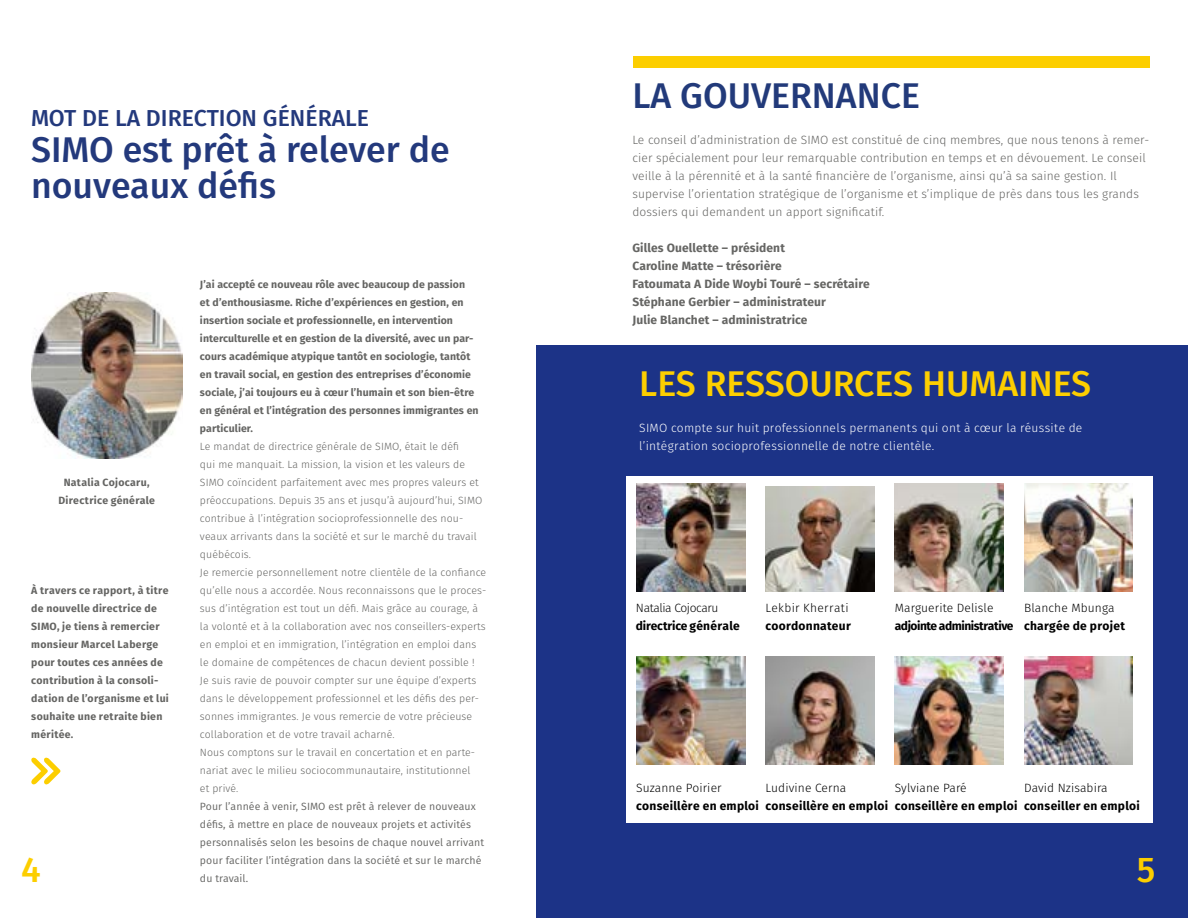
<style>
.page{position:relative;width:1188px;height:918px;background:#fff}
.page>*{position:absolute;margin:0;border:0;box-sizing:border-box;transform-origin:0 0}
.t1{font:500 35.7px/36px "Fira Sans";color:#23397c}
.t2{font:500 35.7px "Fira Sans";color:#fdcf00}
.t3{font:500 35.7px "Fira Sans";color:#223a7a}
.t4{font:500 35.7px "Fira Sans";color:#fcce00}
.t5{font:500 23.1px "Fira Sans";color:#23397c}
.t6{font:300 12px/18px "Fira Sans";letter-spacing:.01em;color:#656563}
.t7{font:700 12px/18px "Fira Sans";letter-spacing:.01em;color:#656563}
.t8{font:300 12px/18px "Fira Sans";letter-spacing:.02em;color:#fff}
.t9{font:700 12px "Fira Sans";letter-spacing:.02em;color:#000}
.t10{font:300 12px "Fira Sans";letter-spacing:.01em;color:#000}
.t11{font:700 12px "Fira Sans";letter-spacing:-.04em;color:#000}
.t12{font:700 12px "Fira Sans";color:#000}
.t13{font:300 12px "Fira Sans";letter-spacing:-.03em;color:#000}
.t14{font:300 10.5px/18px "Fira Sans";letter-spacing:.01em;color:#656563}
.t15{font:700 10.5px/18px "Fira Sans";letter-spacing:.01em;color:#656563}
.t16{font:700 10.5px/18px "Fira Sans";letter-spacing:.03em;color:#656563;text-align:center}
.t17{font:10.5px/18px "Fira Sans";letter-spacing:.01em;color:#656563}
</style>
<div class="page">
<div style="left:537px;top:346px;width:651px;height:572px;background:#1c3387"></div>
<img style="left:32px;top:292px;width:150px;height:167px">
<svg style="left:31px;top:757px;width:29px;height:28px"></svg>
<div style="left:633px;top:56px;width:517px;height:12px;background:#fcce00"></div>
<div style="left:626px;top:476px;width:129px;height:174px;background:#fff"></div>
<div style="left:755px;top:476px;width:130px;height:174px;background:#fff"></div>
<div style="left:885px;top:476px;width:129px;height:174px;background:#fff"></div>
<div style="left:1014px;top:476px;width:138px;height:174px;background:#fff"></div>
<img style="left:636px;top:484px;width:109px;height:107px">
<div style="left:766px;top:484px;width:108px;height:107px;background:linear-gradient(to right,#c2c4bc,#d0cdc5)"></div>
<img style="left:766px;top:487px;width:108px;height:104px">
<img style="left:895px;top:484px;width:109px;height:107px">
<img style="left:1024px;top:484px;width:109px;height:107px">
<div style="left:626px;top:649px;width:129px;height:174px;background:#fff"></div>
<div style="left:755px;top:649px;width:130px;height:174px;background:#fff"></div>
<div style="left:885px;top:649px;width:129px;height:174px;background:#fff"></div>
<div style="left:1014px;top:649px;width:138px;height:174px;background:#fff"></div>
<img style="left:636px;top:657px;width:109px;height:107px">
<img style="left:766px;top:657px;width:108px;height:107px">
<img style="left:895px;top:657px;width:109px;height:107px">
<img style="left:1024px;top:657px;width:109px;height:107px">
<h1 class="t3" style="left:632px;top:67px;width:289px">LA GOUVERNANCE</h1>
<h2 class="t5" style="left:31px;top:99px;width:340px">MOT DE LA DIRECTION GÉNÉRALE</h2>
<h1 class="t1" style="left:31px;top:130px;width:420px">SIMO est prêt à relever de nouveaux défis</h1>
<p class="t6" style="left:632px;top:131px;width:518px">Le conseil d’administration de SIMO est constitué de cinq membres, que nous tenons à remer&shy;cier spécialement pour leur remarquable contribution en temps et en dévouement. Le conseil veille à la pérennité et à la santé financière de l’organisme, ainsi qu’à sa saine gestion. Il supervise l’orientation stratégique de l’organisme et s’implique de près dans tous les grands dossiers qui demandent un apport significatif.</p>
<p class="t7" style="left:632px;top:238px;width:239px">Gilles Ouellette – président<br>Caroline Matte – trésorière<br>Fatoumata A Dide Woybi Touré – secrétaire Stéphane Gerbier – administrateur<br>Julie Blanchet – administratrice</p>
<p class="t15" style="left:200px;top:275px;width:280px">J’ai accepté ce nouveau rôle avec beaucoup de passion<br>et d’enthousiasme. Riche d’expériences en gestion, en insertion sociale et professionnelle, en intervention interculturelle et en gestion de la diversité, avec un par&shy;cours académique atypique tantôt en sociologie, tantôt en travail social, en gestion des entreprises d’économie sociale, j’ai toujours eu à cœur l’humain et son bien-être en général et l’intégration des personnes immigrantes en particulier.</p>
<p class="t14" style="left:200px;top:437px;width:288px">Le mandat de directrice générale de SIMO, était le défi<br>qui me manquait. La mission, la vision et les valeurs de SIMO coïncident parfaitement avec mes propres valeurs et préoccupations. Depuis 35 ans et jusqu’à aujourd’hui, SIMO contribue à l’intégration socioprofessionnelle des nou&shy;veaux arrivants dans la société et sur le marché du travail québécois.<br>Je remercie personnellement notre clientèle de la confiance qu’elle nous a accordée. Nous reconnaissons que le proces&shy;sus d’intégration est tout un défi. Mais grâce au courage, à la volonté et à la collaboration avec nos conseillers-experts en emploi et en immigration, l’intégration en emploi dans le domaine de compétences de chacun devient possible !<br>Je suis ravie de pouvoir compter sur une équipe d’experts dans le développement professionnel et les défis des per&shy;sonnes immigrantes. Je vous remercie de votre précieuse collaboration et de votre travail acharné.<br>Nous comptons sur le travail en concertation et en parte&shy;nariat avec le milieu sociocommunautaire, institutionnel<br>et privé.</p>
<p class="t17" style="left:200px;top:797px;width:286px">Pour l’année à venir, SIMO est prêt à relever de nouveaux défis, à mettre en place de nouveaux projets et activités personnalisés selon les besoins de chaque nouvel arrivant pour faciliter l’intégration dans la société et sur le marché du travail.</p>
<h1 class="t2" style="left:639px;top:355px;width:453px">LES RESSOURCES HUMAINES</h1>
<p class="t8" style="left:639px;top:419px;width:445px">SIMO compte sur huit professionnels permanents qui ont à cœur la réussite de l’intégration socioprofessionnelle de notre clientèle.</p>
<p class="t16" style="left:58px;top:473px;width:98px">Natalia Cojocaru,<br>Directrice générale</p>
<p class="t16" style="left:31px;top:581px;width:139px;text-align:left">À travers ce rapport, à titre de nouvelle directrice de<br>SIMO, je tiens à remercier monsieur Marcel Laberge pour toutes ces années de contribution à la consoli&shy;dation de l’organisme et lui souhaite une retraite bien méritée.</p>
<p class="t13" style="left:636px;top:599px;width:84px">Natalia Cojocaru</p>
<p class="t12" style="left:636px;top:616px;width:105px">directrice générale</p>
<p class="t10" style="left:766px;top:599px;width:85px">Lekbir Kherrati</p>
<p class="t9" style="left:766px;top:616px;width:87px">coordonnateur</p>
<p class="t10" style="left:895px;top:599px;width:100px">Marguerite Delisle</p>
<p class="t11" style="left:895px;top:616px;width:120px">adjointe administrative</p>
<p class="t10" style="left:1024px;top:599px;width:92px">Blanche Mbunga</p>
<p class="t9" style="left:1024px;top:616px;width:102px">chargée de projet</p>
<p class="t10" style="left:895px;top:779px;width:73px">Sylviane Paré</p>
<p class="t9" style="left:895px;top:796px;width:124px">conseillère en emploi</p>
<p class="t10" style="left:636px;top:779px;width:87px">Suzanne Poirier</p>
<p class="t9" style="left:636px;top:796px;width:124px">conseillère en emploi</p>
<p class="t10" style="left:766px;top:779px;width:82px">Ludivine Cerna</p>
<p class="t9" style="left:766px;top:796px;width:124px">conseillère en emploi</p>
<p class="t10" style="left:1024px;top:779px;width:85px">David Nzisabira</p>
<p class="t9" style="left:1024px;top:796px;width:117px">conseiller en emploi</p>
<h1 class="t4" style="left:21px;top:841px;width:21px">4</h1>
<h1 class="t4" style="left:1137px;top:841px;width:20px">5</h1>
</div>
